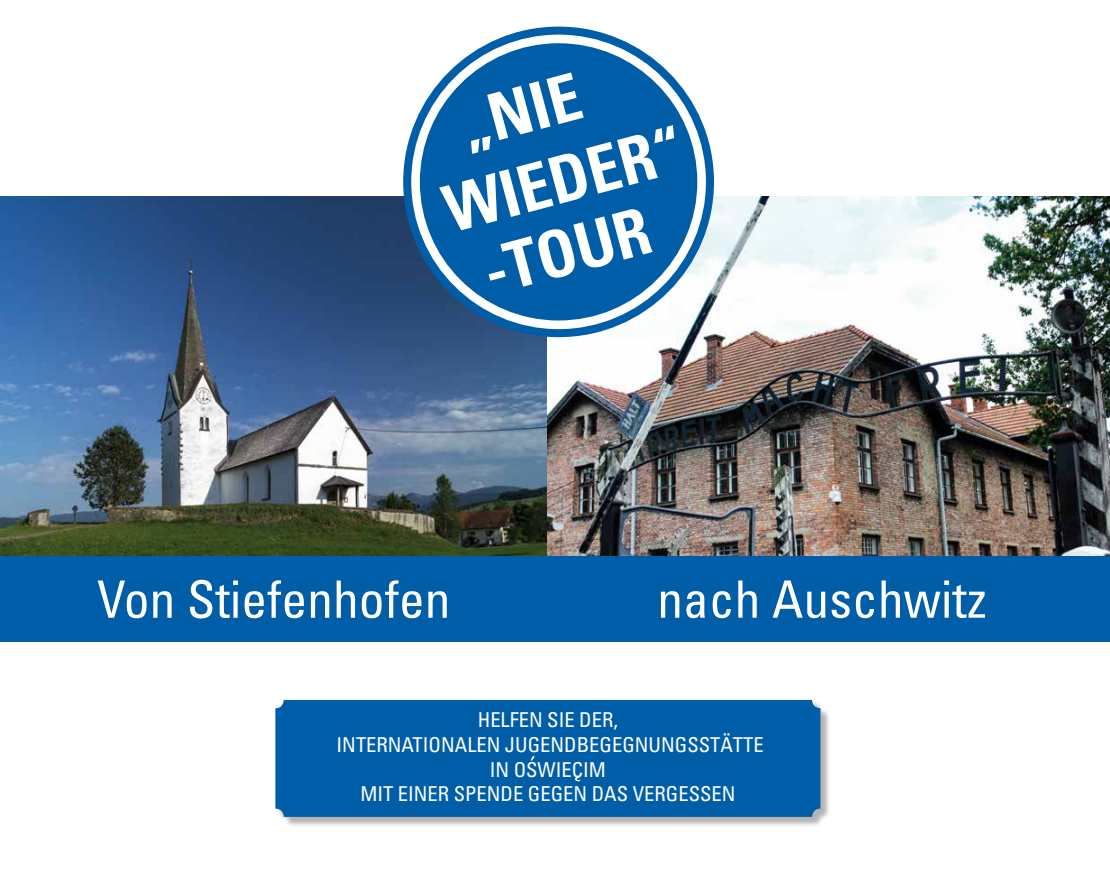
<style>
.page{position:relative;width:1110px;height:886px;background:#fff}
.page>*{position:absolute;margin:0;border:0;box-sizing:border-box;transform-origin:0 0}
.t1{font:700 condensed 64.88px/77.2px "Univers";color:#fff}
.t2{font:condensed 51.5px "Univers";color:#fff}
.t3{font:condensed 20.5px/24.8px "Univers";color:#fff;text-align:center}
</style>
<div class="page">
<div style="left:0;top:551px;width:1109px;height:90px;background:#005ea8"></div>
<img style="left:0;top:197px;width:1109px;height:358px">
<div style="left:276px;top:701px;width:554px;height:126px;background:#000;opacity:.3"></div>
<div style="left:275px;top:700px;width:545px;height:117px;background:#005ea8;border-radius:8px"></div>
<svg style="left:575px;top:777px;width:5px;height:4px"></svg>
<div style="left:403px;top:27px;width:310px;height:310px;background:#005ea8;border-radius:50%"></div>
<div style="left:411px;top:35px;width:294px;height:294px;background:#fff;border-radius:50%"></div>
<div style="left:420px;top:43px;width:277px;height:277px;background:#005ea8;border-radius:50%"></div>
<h1 class="t1" style="left:415px;top:98px;width:246px;text-indent:37px;rotate:-15deg">„NIE<br>WIEDER“</h1>
<h1 class="t1" style="left:475px;top:235px;width:171px;rotate:-15deg">-TOUR</h1>
<h2 class="t2" style="left:97px;top:567px;width:355px">Von Stiefenhofen</h2>
<h2 class="t2" style="left:657px;top:567px;width:331px">nach Auschwitz</h2>
<p class="t3" style="left:336px;top:707px;width:428px">HELFEN SIE DER,<br>INTERNATIONALEN JUGENDBEGEGNUNGSSTÄTTE<br>IN OSWIECIM<br>MIT EINER SPENDE GEGEN DAS VERGESSEN</p>
</div>
